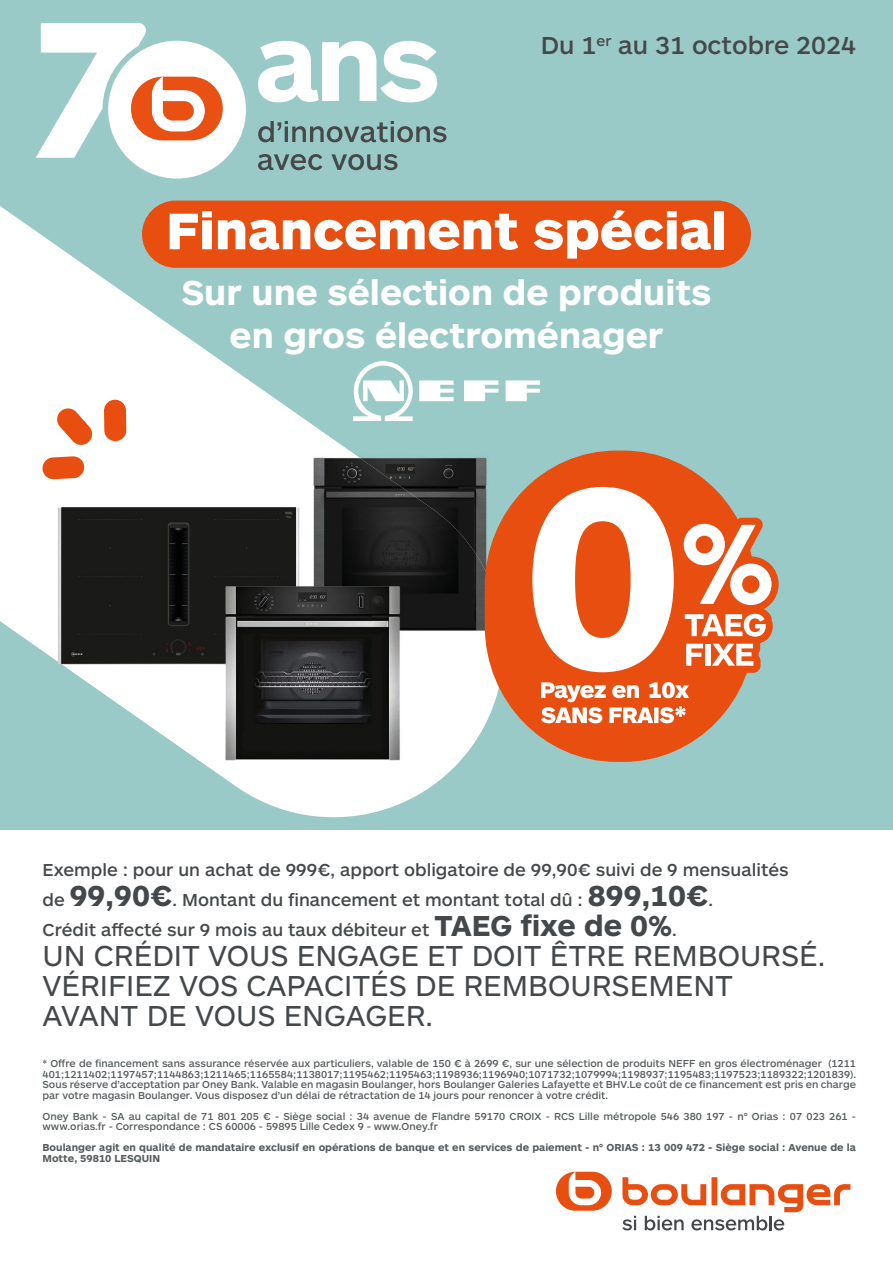
<style>
.page{position:relative;width:893px;height:1263px;background:#fff}
.page>*{position:absolute;margin:0;border:0;box-sizing:border-box;transform-origin:0 0}
.t1{font:700 268.2px "ARS Maquette Pro";color:#fff}
.t2{font:900 53.4px "ARS Maquette Pro";color:#fff}
.t3{font:700 36px/43.2px "ARS Maquette Pro";color:#fff;text-align:center}
.t4{font:30px/30px "ARS Maquette Pro";color:#45484a}
.t5{font:500 25.5px "ARS Maquette Pro";color:#45484a}
.t6{font:500 18px/30px "ARS Maquette Pro";color:#45484a}
.t7{font:500 10.5px/10.5px "ARS Maquette Pro";color:#595d5f;text-align:justify}
.t8{font:700 10.5px/10.5px "ARS Maquette Pro";color:#595d5f}
.s1{font-weight:700;font-size:30px}
</style>
<div class="page">
<div style="left:0;top:0;width:893px;height:829px;background:#9acac7"></div>
<div style="left:556px;top:1172px;width:56px;height:39px;background:#e84e0f;border-radius:19px"></div>
<svg style="left:622px;top:1177px;width:228px;height:53px"></svg>
<svg style="left:569px;top:1172px;width:32px;height:33px"></svg>
<svg style="left:527px;top:380px;width:13px;height:13px"></svg>
<div style="left:142px;top:201px;width:609px;height:67px;background:#e84e0f;border-radius:34px"></div>
<svg style="left:0;top:200px;width:527px;height:630px"></svg>
<img style="left:56px;top:452px;width:436px;height:315px">
<svg style="left:56px;top:408px;width:37px;height:37px"></svg>
<svg style="left:42px;top:456px;width:42px;height:23px"></svg>
<svg style="left:104px;top:400px;width:22px;height:41px"></svg>
<svg style="left:258px;top:41px;width:179px;height:61px"></svg>
<svg style="left:258px;top:121px;width:188px;height:21px"></svg>
<svg style="left:258px;top:154px;width:64px;height:16px"></svg>
<svg style="left:331px;top:154px;width:67px;height:16px"></svg>
<div style="left:108px;top:41px;width:138px;height:138px;background:#fff;border-radius:50%"></div>
<svg style="left:36px;top:23px;width:187px;height:135px"></svg>
<svg style="left:485px;top:451px;width:262px;height:310px;fill:#e84e0f"></svg>
<svg style="left:677px;top:517px;width:102px;height:156px;background:#e59673"></svg>
<svg style="left:541px;top:682px;width:148px;height:41px;background:#f19873"></svg>
<h3 class="t5" style="left:541px;top:29px;width:317px">Du 1<sup>er</sup> au 31 octobre 2024</h3>
<h2 class="t2" style="left:166px;top:196px;width:562px">Financement spécial</h2>
<h3 class="t3" style="left:181px;top:269px;width:532px">Sur une sélection de produits en gros électroménager</h3>
<h1 class="t1" style="left:523px;top:401px;width:162px">0</h1>
<h3 class="t6" style="left:43px;top:853px;width:748px">Exemple : pour un achat de 999€, apport obligatoire de 99,90€ suivi de 9 mensualités de <span class="s1">99,90€</span>. Montant du financement et montant total dû : <span class="s1">899,10€</span>.<br>Crédit affecté sur 9 mois au taux débiteur et <span class="s1">TAEG fixe de 0%</span>.</h3>
<h3 class="t4" style="left:43px;top:939px;width:784px">UN CRÉDIT VOUS ENGAGE ET DOIT ÊTRE REMBOURSÉ.<br>VÉRIFIEZ VOS CAPACITÉS DE REMBOURSEMENT<br>AVANT DE VOUS ENGAGER.</h3>
<p class="t7" style="left:43px;top:1058px;width:815px">* Offre de financement sans assurance réservée aux particuliers, valable de 150 € à 2699 €, sur une sélection de produits NEFF en gros électroménager (1211<br>401;1211402;1197457;1144863;1211465;1165584;1138017;1195462;1195463;1198936;1196940;1071732;1079994;1198937;1195483;1197523;1189322;1201839).<br>Sous réserve d’acceptation par Oney Bank. Valable en magasin Boulanger, hors Boulanger Galeries Lafayette et BHV.Le coût de ce financement est pris en charge par votre magasin Boulanger. Vous disposez d’un délai de rétractation de 14 jours pour renoncer à votre crédit.</p>
<p class="t7" style="left:43px;top:1110px;width:815px">Oney Bank - SA au capital de 71 801 205 € - Siège social : 34 avenue de Flandre 59170 CROIX - RCS Lille métropole 546 380 197 - n° Orias : 07 023 261 - www.orias.fr - Correspondance : CS 60006 - 59895 Lille Cedex 9 - www.Oney.fr</p>
<p class="t8" style="left:43px;top:1142px;width:815px">Boulanger agit en qualité de mandataire exclusif en opérations de banque et en services de paiement - n° ORIAS : 13 009 472 - Siège social : Avenue de la<br>Motte, 59810 LESQUIN</p>
</div>
